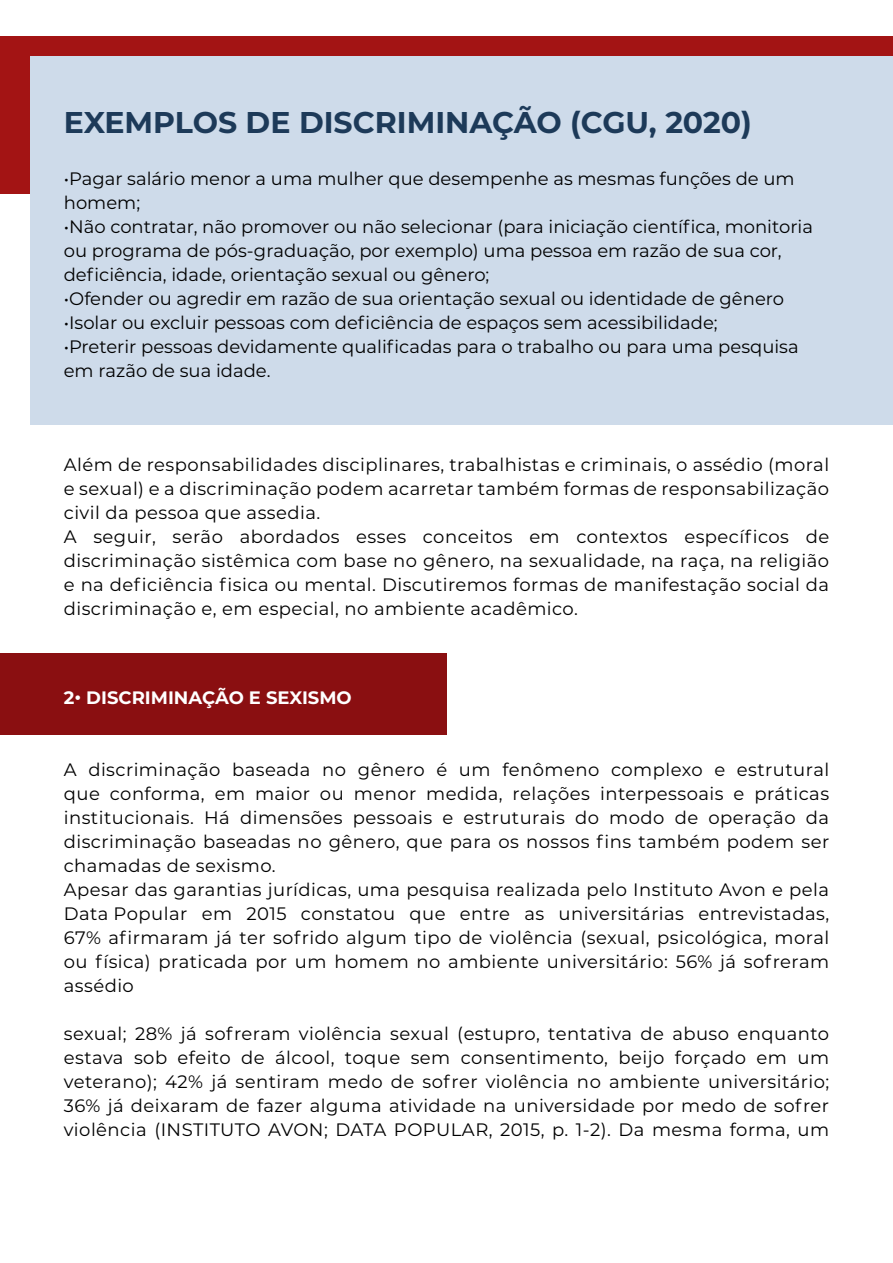
<style>
.page{position:relative;width:893px;height:1263px;background:#fff}
.page>*{position:absolute;margin:0;border:0;box-sizing:border-box;transform-origin:0 0}
.t1{font:700 30px "Montserrat";color:#1d3a59}
.t2{font:18px/24px "Montserrat";letter-spacing:.025em;color:#000}
.t3{font:18px/24px "Montserrat";color:#000}
.t4{font:700 18px "Montserrat";color:#fff}
</style>
<div class="page">
<div style="left:0;top:36px;width:893px;height:157px;background:#a31414"></div>
<div style="left:31px;top:56px;width:862px;height:369px;background:#cedbea"></div>
<div style="left:0;top:653px;width:446px;height:81px;background:#8a0f11"></div>
<h1 class="t1" style="left:64px;top:101px;width:690px">EXEMPLOS DE DISCRIMINAÇÃO (CGU, 2020)</h1>
<p class="t3" style="left:64px;top:166px;width:732px">•Pagar salário menor a uma mulher que desempenhe as mesmas funções de um homem;</p>
<p class="t3" style="left:64px;top:214px;width:751px">•Não contratar, não promover ou não selecionar (para iniciação científica, monitoria ou programa de pós-graduação, por exemplo) uma pessoa em razão de sua cor, deficiência, idade, orientação sexual ou gênero;</p>
<p class="t3" style="left:64px;top:286px;width:722px">•Ofender ou agredir em razão de sua orientação sexual ou identidade de gênero</p>
<p class="t3" style="left:64px;top:310px;width:655px">•Isolar ou excluir pessoas com deficiência de espaços sem acessibilidade;</p>
<p class="t3" style="left:64px;top:334px;width:736px">•Preterir pessoas devidamente qualificadas para o trabalho ou para uma pesquisa em razão de sua idade.</p>
<p class="t2" style="left:64px;top:452px;width:767px">Além de responsabilidades disciplinares, trabalhistas e criminais, o assédio (moral e sexual) e a discriminação podem acarretar também formas de responsabilização civil da pessoa que assedia.<br>A seguir, serão abordados esses conceitos em contextos específicos de discriminação sistêmica com base no gênero, na sexualidade, na raça, na religião e na deficiência fisica ou mental. Discutiremos formas de manifestação social da discriminação e, em especial, no ambiente acadêmico.</p>
<p class="t4" style="left:64px;top:684px;width:290px">2• DISCRIMINAÇÃO E SEXISMO</p>
<p class="t2" style="left:64px;top:757px;width:767px">A discriminação baseada no gênero é um fenômeno complexo e estrutural que conforma, em maior ou menor medida, relações interpessoais e práticas institucionais. Há dimensões pessoais e estruturais do modo de operação da discriminação baseadas no gênero, que para os nossos fins também podem ser chamadas de sexismo.<br>Apesar das garantias jurídicas, uma pesquisa realizada pelo Instituto Avon e pela Data Popular em 2015 constatou que entre as universitárias entrevistadas, 67% afirmaram já ter sofrido algum tipo de violência (sexual, psicológica, moral ou física) praticada por um homem no ambiente universitário: 56% já sofreram assédio</p>
<p class="t2" style="left:64px;top:1021px;width:767px;text-align:justify">sexual; 28% já sofreram violência sexual (estupro, tentativa de abuso enquanto estava sob efeito de álcool, toque sem consentimento, beijo forçado em um veterano); 42% já sentiram medo de sofrer violência no ambiente universitário; 36% já deixaram de fazer alguma atividade na universidade por medo de sofrer violência (INSTITUTO AVON; DATA POPULAR, 2015, p. 1-2). Da mesma forma, um</p>
</div>
